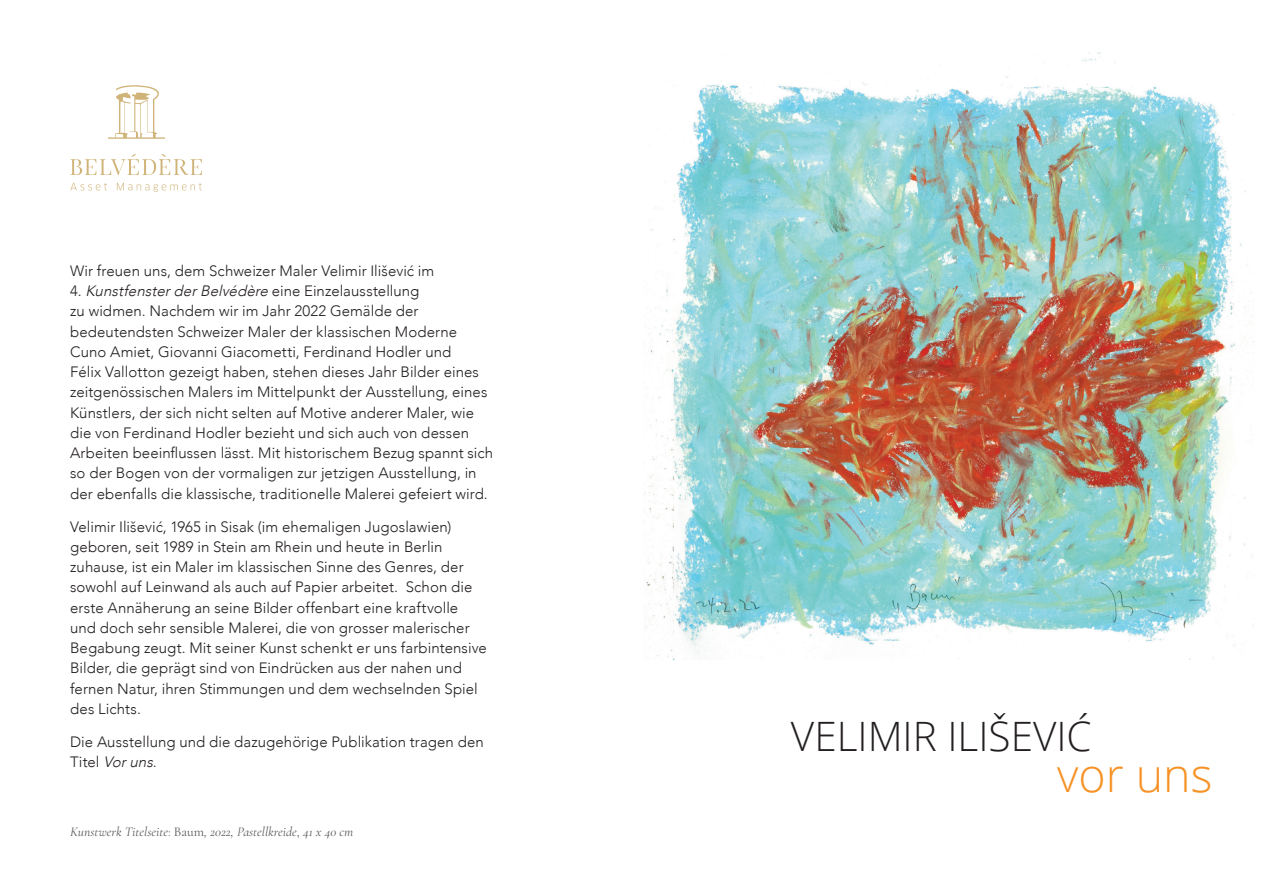
<style>
.page{position:relative;width:1263px;height:893px;background:#fff}
.page>*{position:absolute;margin:0;border:0;box-sizing:border-box;transform-origin:0 0}
.t1{font:300 46.5px "Open Sans";color:#f69226}
.t2{font:300 40.5px "Open Sans";color:#231f20}
.t3{font:300 15px/20.2px "Avenir";letter-spacing:.005em;color:#231f20}
.t4{font:italic 13.5px "Cormorant Garamond";color:#545557}
.s1{font-style:italic}
.s2{font-weight:300;font-style:normal}
.s3{font-style:normal}
</style>
<div class="page">
<svg style="left:70px;top:183px;width:132px;height:9px"></svg>
<svg style="left:70px;top:154px;width:132px;height:22px"></svg>
<svg style="left:108px;top:85px;width:57px;height:54px"></svg>
<img style="left:643px;top:52px;width:611px;height:607px">
<p class="t3" style="left:70px;top:261px;width:366px">Wir freuen uns, dem Schweizer Maler Velimir Ilišević im</p>
<p class="t3" style="left:70px;top:281px;width:425px">4. <span class="s1">Kunstfenster der Belvédère</span> eine Einzelausstellung<br>zu widmen. Nachdem wir im Jahr 2022 Gemälde der bedeutendsten Schweizer Maler der klassischen Moderne Cuno Amiet, Giovanni Giacometti, Ferdinand Hodler und<br>Félix Vallotton gezeigt haben, stehen dieses Jahr Bilder eines zeitgenössischen Malers im Mittelpunkt der Ausstellung, eines Künstlers, der sich nicht selten auf Motive anderer Maler, wie die von Ferdinand Hodler bezieht und sich auch von dessen Arbeiten beeinflussen lässt. Mit historischem Bezug spannt sich so der Bogen von der vormaligen zur jetzigen Ausstellung, in der ebenfalls die klassische, traditionelle Malerei gefeiert wird.</p>
<p class="t3" style="left:70px;top:516px;width:418px">Velimir Ilišević, 1965 in Sisak (im ehemaligen Jugoslawien) geboren, seit 1989 in Stein am Rhein und heute in Berlin zuhause, ist ein Maler im klassischen Sinne des Genres, der sowohl auf Leinwand als auch auf Papier arbeitet. Schon die erste Annäherung an seine Bilder offenbart eine kraftvolle und doch sehr sensible Malerei, die von grosser malerischer Begabung zeugt. Mit seiner Kunst schenkt er uns farbintensive Bilder, die geprägt sind von Eindrücken aus der nahen und fernen Natur, ihren Stimmungen und dem wechselnden Spiel des Lichts.</p>
<p class="t3" style="left:70px;top:732px;width:415px">Die Ausstellung und die dazugehörige Publikation tragen den<br>Titel <span class="s1">Vor uns</span>.</p>
<p class="t4" style="left:70px;top:824px;width:285px">Kunstwerk Titelseite<span class="s2">:</span> <span class="s3">Baum</span>, 2022, Pastellkreide<span class="s3">,</span> 41 x 40 cm</p>
<p class="t2" style="left:791px;top:709px;width:302px">VELIMIR ILIŠEVIĆ</p>
<p class="t1" style="left:1057px;top:743px;width:157px">vor uns</p>
</div>
